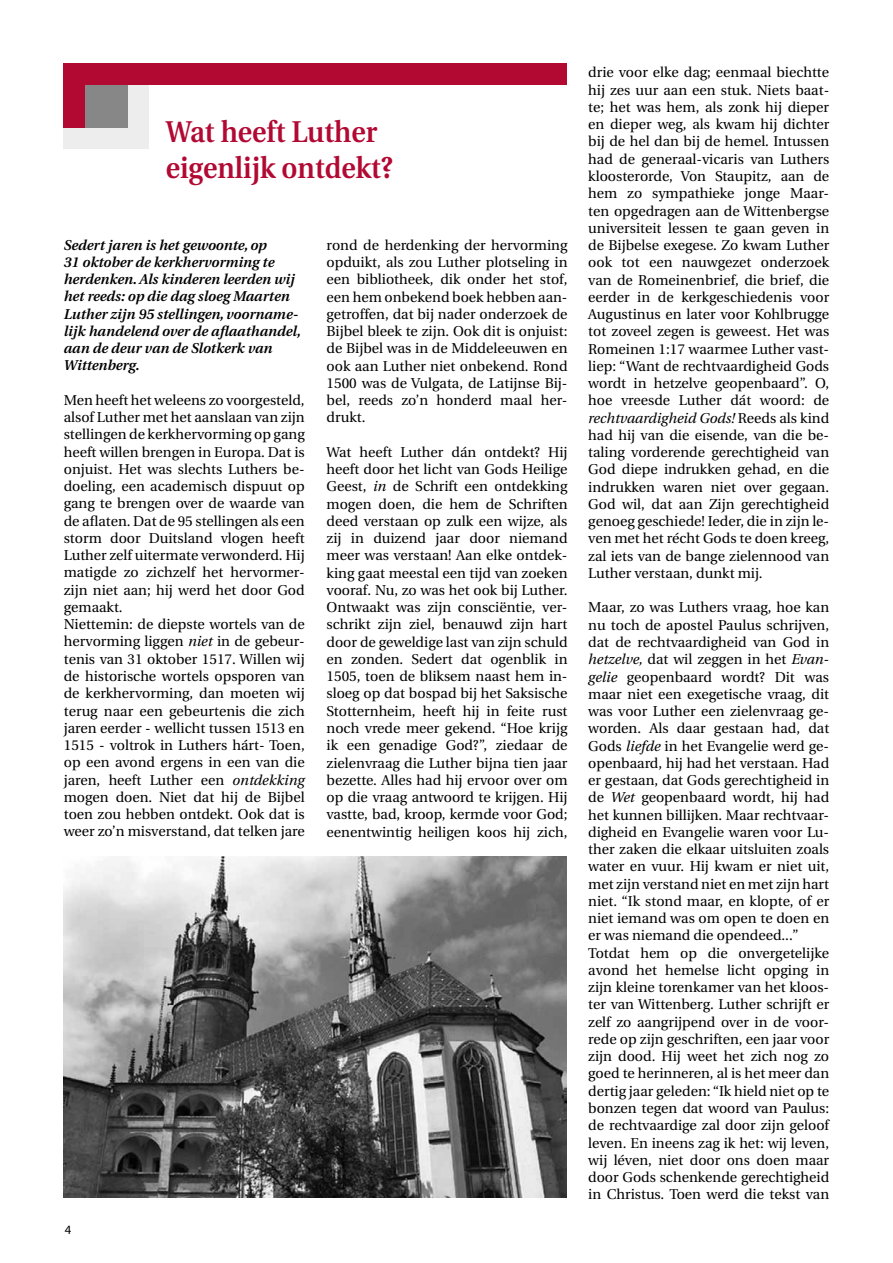
<style>
.page{position:relative;width:893px;height:1263px;background:#fff}
.page>*{position:absolute;margin:0;border:0;box-sizing:border-box;transform-origin:0 0}
.t1{font:600 30px/36px "Utopia";color:#b20933;scale:.92 1}
.t2{font:14.25px/17.2px "Utopia";color:#000;text-align:justify}
.t3{font:italic 600 14.25px/17.2px "Utopia";color:#000}
.t4{font:12.75px "Myriad Pro";color:#000}
.s1{font-style:italic}
</style>
<div class="page">
<div style="left:64px;top:73px;width:85px;height:76px;background:#ededed"></div>
<div style="left:64px;top:67px;width:64px;height:61px;background:#878787"></div>
<div style="left:64px;top:66px;width:21px;height:62px;background:#b20933"></div>
<div style="left:64px;top:64px;width:503px;height:21px;background:#b20933"></div>
<img style="left:64px;top:857px;width:503px;height:340px">
<h1 class="t1" style="left:166px;top:114px;width:248px">Wat heeft Luther eigenlijk ontdekt?</h1>
<p class="t3" style="left:64px;top:236px;width:239px">Sedert jaren is het gewoonte, op<br>31 oktober de kerkhervorming te herdenken. Als kinderen leerden wij het reeds: op die dag sloeg Maarten<br>Luther zijn 95 stellingen, voorname&shy;lijk handelend over de aflaathandel, aan de deur van de Slotkerk van<br>Wittenberg.</p>
<p class="t2" style="left:64px;top:392px;width:242px;text-align:left">Men heeft het weleens zo voorgesteld, alsof Luther met het aanslaan van zijn stellingen de kerkhervorming op gang heeft willen brengen in Europa. Dat is onjuist. Het was slechts Luthers be‑ doeling, een academisch dispuut op gang te brengen over de waarde van de aflaten. Dat de 95 stellingen als een storm door Duitsland vlogen heeft Luther zelf uitermate verwonderd. Hij matigde zo zichzelf het hervormer&shy;zijn niet aan; hij werd het door God gemaakt.<br>Niettemin: de diepste wortels van de hervorming liggen <span class="s1">niet</span> in de gebeur‑ tenis van 31 oktober 1517. Willen wij de historische wortels opsporen van de kerkhervorming, dan moeten wij terug naar een gebeurtenis die zich jaren eerder - wellicht tussen 1513 en 1515 - voltrok in Luthers hárt- Toen, op een avond ergens in een van die jaren, heeft Luther een <span class="s1">ontdekking </span>mogen doen. Niet dat hij de Bijbel toen zou hebben ontdekt. Ook dat is weer zo’n misverstand, dat telken jare</p>
<p class="t2" style="left:327px;top:237px;width:242px">rond de herdenking der hervorming opduikt, als zou Luther plotseling in een bibliotheek, dik onder het stof, een hem onbekend boek hebben aan‑ getroffen, dat bij nader onderzoek de Bijbel bleek te zijn. Ook dit is onjuist: de Bijbel was in de Middeleeuwen en ook aan Luther niet onbekend. Rond 1500 was de Vulgata, de Latijnse Bij‑ bel, reeds zo’n honderd maal her‑ drukt.</p>
<p class="t2" style="left:327px;top:444px;width:242px">Wat heeft Luther dán ontdekt? Hij heeft door het licht van Gods Heilige Geest, <span class="s1">in</span> de Schrift een ontdekking mogen doen, die hem de Schriften deed verstaan op zulk een wijze, als zij in duizend jaar door niemand meer was verstaan! Aan elke ontdek‑ king gaat meestal een tijd van zoeken vooraf. Nu, zo was het ook bij Luther.<br>Ontwaakt was zijn consciëntie, ver‑ schrikt zijn ziel, benauwd zijn hart door de geweldige last van zijn schuld en zonden. Sedert dat ogenblik in 1505, toen de bliksem naast hem in‑ sloeg op dat bospad bij het Saksische Stotternheim, heeft hij in feite rust noch vrede meer gekend. “Hoe krijg ik een genadige God?”, ziedaar de zielenvraag die Luther bijna tien jaar bezette. Alles had hij ervoor over om op die vraag antwoord te krijgen. Hij vastte, bad, kroop, kermde voor God; eenentwintig heiligen koos hij zich,</p>
<p class="t4" style="left:65px;top:1222px;width:8px">4</p>
<p class="t2" style="left:588px;top:64px;width:242px">drie voor elke dag; eenmaal biechtte hij zes uur aan een stuk. Niets baat‑ te; het was hem, als zonk hij dieper en dieper weg, als kwam hij dichter bij de hel dan bij de hemel. Intussen had de generaal-vicaris van Luthers kloosterorde, Von Staupitz, aan de hem zo sympathieke jonge Maar‑ ten opgedragen aan de Wittenbergse universiteit lessen te gaan geven in de Bijbelse exegese. Zo kwam Luther ook tot een nauwgezet onderzoek van de Romeinenbrief, die brief, die eerder in de kerkgeschiedenis voor Augustinus en later voor Kohlbrugge tot zoveel zegen is geweest. Het was Romeinen 1:17 waarmee Luther vast‑ liep: “Want de rechtvaardigheid Gods wordt in hetzelve geopenbaard”. O, hoe vreesde Luther dát woord: de <span class="s1">rechtvaardigheid Gods!</span> Reeds als kind had hij van die eisende, van die be‑ taling vorderende gerechtigheid van God diepe indrukken gehad, en die indrukken waren niet over gegaan.<br>God wil, dat aan Zijn gerechtigheid genoeg geschiede! Ieder, die in zijn le‑ ven met het récht Gods te doen kreeg, zal iets van de bange zielennood van Luther verstaan, dunkt mij.</p>
<p class="t2" style="left:588px;top:599px;width:242px;text-align:left">Maar, zo was Luthers vraag, hoe kan nu toch de apostel Paulus schrijven, dat de rechtvaardigheid van God in <span class="s1">hetzelve,</span> dat wil zeggen in het <span class="s1">Evan&shy;gelie</span> geopenbaard wordt? Dit was maar niet een exegetische vraag, dit was voor Luther een zielenvraag ge‑ worden. Als daar gestaan had, dat Gods <span class="s1">liefde</span> in het Evangelie werd ge‑ openbaard, hij had het verstaan. Had er gestaan, dat Gods gerechtigheid in de <span class="s1">Wet</span> geopenbaard wordt, hij had het kunnen billijken. Maar rechtvaar&shy;digheid en Evangelie waren voor Lu‑ ther zaken die elkaar uitsluiten zoals water en vuur. Hij kwam er niet uit, met zijn verstand niet en met zijn hart niet. “Ik stond maar, en klopte, of er niet iemand was om open te doen en er was niemand die opendeed...” Totdat hem op die onvergetelijke avond het hemelse licht opging in zijn kleine torenkamer van het kloos‑ ter van Wittenberg. Luther schrijft er zelf zo aangrijpend over in de voor‑ rede op zijn geschriften, een jaar voor zijn dood. Hij weet het zich nog zo goed te herinneren, al is het meer dan dertig jaar geleden: “Ik hield niet op te bonzen tegen dat woord van Paulus: de rechtvaardige zal door zijn geloof leven. En ineens zag ik het: wij leven, wij léven, niet door ons doen maar door Gods schenkende gerechtigheid in Christus. Toen werd die tekst van</p>
</div>
